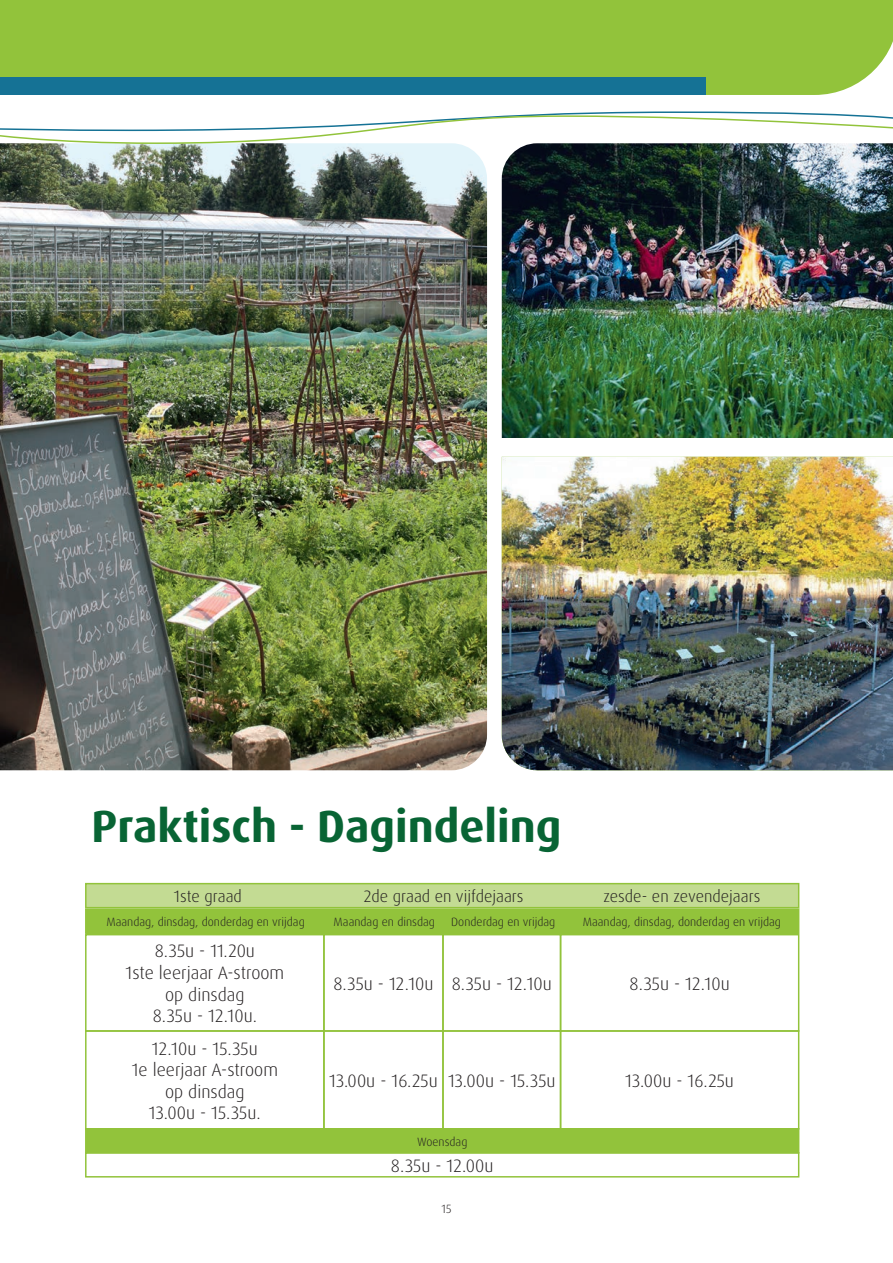
<style>
.page{position:relative;width:893px;height:1263px;background:#fff}
.page>*{position:absolute;margin:0;border:0;box-sizing:border-box;transform-origin:0 0}
.t1{font:700 45px "Dax Pro";color:#086434}
.t2{font:300 18px/21.6px "Dax Pro";color:#231f20;text-align:center}
.t3{font:300 16.5px "Dax Pro";color:#231f20}
.t4{font:300 12px "Dax Pro";color:#231f20}
</style>
<div class="page">
<img style="left:0;top:145px;width:487px;height:625px">
<img style="left:502px;top:145px;width:391px;height:293px">
<div style="left:0;top:0;width:893px;height:95px;background:#92c33b"></div>
<div style="left:0;top:78px;width:706px;height:17px;background:#157295"></div>
<img style="left:502px;top:457px;width:391px;height:313px">
<svg style="left:0;top:111px;width:893px;height:34px"></svg>
<div style="left:86px;top:884px;width:713px;height:24px;background:#c3db93"></div>
<div style="left:85px;top:883px;width:714px;height:25px;border:2px solid #92c33b"></div>
<div style="left:86px;top:909px;width:713px;height:24px;background:#92c33b"></div>
<div style="left:85px;top:908px;width:714px;height:26px;border:2px solid #92c33b"></div>
<div style="left:86px;top:1129px;width:713px;height:24px;background:#92c33b"></div>
<div style="left:85px;top:1152px;width:714px;height:25px;border:2px solid #92c33b"></div>
<div style="left:85px;top:934px;width:240px;height:98px;border:2px solid #92c33b"></div>
<div style="left:85px;top:1030px;width:240px;height:99px;border:2px solid #92c33b"></div>
<div style="left:323px;top:934px;width:121px;height:98px;border:2px solid #92c33b"></div>
<div style="left:442px;top:934px;width:119px;height:98px;border:2px solid #92c33b"></div>
<div style="left:323px;top:1030px;width:121px;height:99px;border:2px solid #92c33b"></div>
<div style="left:442px;top:1030px;width:119px;height:99px;border:2px solid #92c33b"></div>
<div style="left:560px;top:934px;width:239px;height:98px;border:2px solid #92c33b"></div>
<div style="left:560px;top:1030px;width:239px;height:99px;border:2px solid #92c33b"></div>
<h1 class="t1" style="left:91px;top:798px;width:471px">Praktisch - Dagindeling</h1>
<p class="t3" style="left:174px;top:886px;width:70px">1ste graad</p>
<p class="t3" style="left:364px;top:886px;width:161px">2de graad en vijfdejaars</p>
<p class="t3" style="left:603px;top:886px;width:159px">zesde- en zevendejaars</p>
<p class="t4" style="left:106px;top:914px;width:200px">Maandag, dinsdag, donderdag en vrijdag</p>
<p class="t4" style="left:333px;top:914px;width:103px">Maandag en dinsdag</p>
<p class="t4" style="left:451px;top:914px;width:105px">Donderdag en vrijdag</p>
<p class="t4" style="left:583px;top:914px;width:200px">Maandag, dinsdag, donderdag en vrijdag</p>
<p class="t2" style="left:125px;top:940px;width:160px">8.35u - 11.20u<br>1ste leerjaar A-stroom op dinsdag<br>8.35u - 12.10u.</p>
<p class="t2" style="left:132px;top:1037px;width:148px">12.10u - 15.35u<br>1e leerjaar A-stroom op dinsdag<br>13.00u - 15.35u.</p>
<p class="t2" style="left:333px;top:973px;width:220px">8.35u - 12.10u 8.35u - 12.10u</p>
<p class="t2" style="left:329px;top:1070px;width:228px">13.00u - 16.25u 13.00u - 15.35u</p>
<p class="t4" style="left:417px;top:1133px;width:52px">Woensdag</p>
<p class="t2" style="left:391px;top:1155px;width:104px">8.35u - 12.00u</p>
<p class="t4" style="left:441px;top:1201px;width:12px">15</p>
<p class="t2" style="left:630px;top:973px;width:102px">8.35u - 12.10u</p>
<p class="t2" style="left:625px;top:1070px;width:110px">13.00u - 16.25u</p>
</div>
